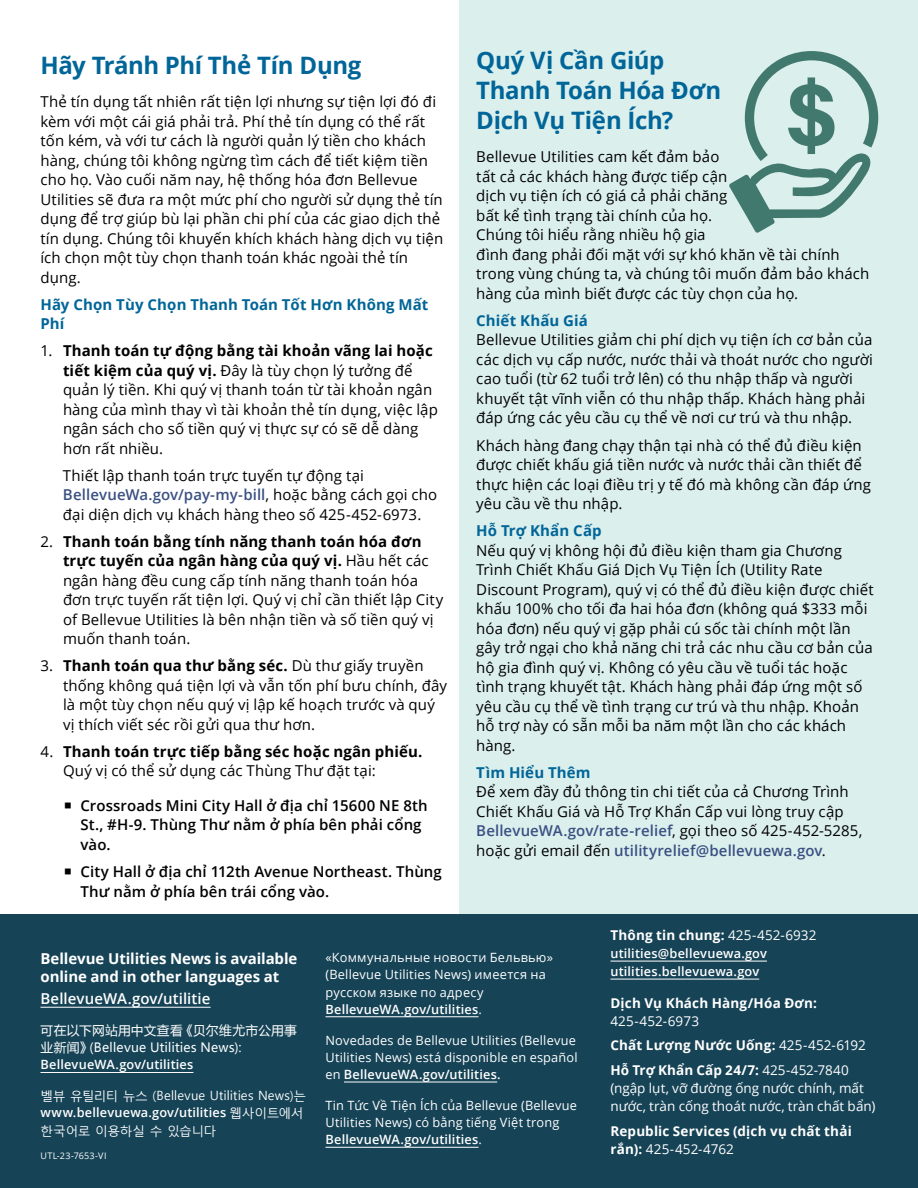
<style>
.page{position:relative;width:918px;height:1188px;background:#fff}
.page>*{position:absolute;margin:0;border:0;box-sizing:border-box;transform-origin:0 0}
.t1{font:700 24px/30px "Open Sans";letter-spacing:-.015em;color:#006598}
.Body_Text{font:15px/19.5px "Open Sans";letter-spacing:.005em;color:#000}
.t2{font:600 15px/19.5px "Open Sans";letter-spacing:.005em;color:#000}
.Body_Text-2{font:700 15px/19.5px "Open Sans";letter-spacing:.005em;color:#006598}
.t3{font:700 15px/19.5px "Open Sans";letter-spacing:.01em;color:#000}
.Body_Text-3{font:700 15px/18px "Open Sans";letter-spacing:-.005em;color:#fff}
.Body_Text-4{font:600 15px "Open Sans";letter-spacing:.005em;color:#fff}
.Body_Text-5{font:700 13.5px/18px "Open Sans";letter-spacing:.01em;color:#fff}
.Body_Text-6{font:13.5px/18px "Open Sans";color:#fff}
.Body_Text-7{font:12.75px/17.2px "Open Sans";letter-spacing:.015em;color:#fff}
.Body_Text-8{font:12.75px/17.2px "Malgun Gothic";letter-spacing:.005em;color:#fff}
.Body_Text-9{font:12.75px/17.2px "Microsoft Ya Hei";letter-spacing:.015em;color:#fff}
.Body_Text-10{font:600 12.75px/18px "Open Sans";letter-spacing:.015em;color:#fff}
.Body_Text-11{font:9px "Open Sans";letter-spacing:.035em;color:#fff}
.s1{font-weight:700}
.s2{font-weight:600;color:#3a5083}
.s3{font-weight:400}
.s4{font-size:16.5px;color:#164356}
.s5{font-family:"Open Sans";font-weight:600}
.s6{font-weight:600}
</style>
<div class="page">
<div style="left:459px;top:0;width:459px;height:1011px;background:#dbefec"></div>
<div style="left:0;top:915px;width:918px;height:273px;background:#164356"></div>
<svg style="left:729px;top:51px;width:149px;height:182px"></svg>
<hr style="left:40px;top:1007px;width:171px;height:1px;background:#fff">
<hr style="left:40px;top:1072px;width:153px;height:1px;background:#fff">
<hr style="left:326px;top:1016px;width:153px;height:1px;background:#fff">
<hr style="left:344px;top:1082px;width:153px;height:1px;background:#fff">
<hr style="left:326px;top:1147px;width:153px;height:1px;background:#fff">
<hr style="left:610px;top:961px;width:157px;height:1px;background:#fff">
<hr style="left:610px;top:979px;width:149px;height:1px;background:#fff">
<h2 class="t1" style="left:40px;top:50px;width:323px">Hãy Tránh Phí Thẻ Tín Dụng</h2>
<p class="Body_Text" style="left:40px;top:91px;width:404px">Thẻ tín dụng tất nhiên rất tiện lợi nhưng sự tiện lợi đó đi kèm với một cái giá phải trả. Phí thẻ tín dụng có thể rất tốn kém, và với tư cách là người quản lý tiền cho khách hàng, chúng tôi không ngừng tìm cách để tiết kiệm tiền cho họ. Vào cuối năm nay, hệ thống hóa đơn Bellevue Utilities sẽ đưa ra một mức phí cho người sử dụng thẻ tín dụng để trợ giúp bù lại phần chi phí của các giao dịch thẻ tín dụng. Chúng tôi khuyến khích khách hàng dịch vụ tiện ích chọn một tùy chọn thanh toán khác ngoài thẻ tín dụng.</p>
<p class="Body_Text-2" style="left:40px;top:294px;width:389px">Hãy Chọn Tùy Chọn Thanh Toán Tốt Hơn Không Mất<br>Phí</p>
<p class="Body_Text" style="left:63px;top:341px;width:376px;text-indent:-22px">1. <span class="s1">Thanh toán tự động bằng tài khoản vãng lai hoặc tiết kiệm của quý vị.</span> Đây là tùy chọn lý tưởng để quản lý tiền. Khi quý vị thanh toán từ tài khoản ngân hàng của mình thay vì tài khoản thẻ tín dụng, việc lập ngân sách cho số tiền quý vị thực sự có sẽ dễ dàng hơn rất nhiều.</p>
<p class="Body_Text" style="left:63px;top:465px;width:376px">Thiết lập thanh toán trực tuyến tự động tại<br><span class="s2">BellevueWa.gov/pay-my-bill</span>, hoặc bằng cách gọi cho đại diện dịch vụ khách hàng theo số 425-452-6973.</p>
<p class="Body_Text" style="left:63px;top:531px;width:382px;text-indent:-22px">2. <span class="s1">Thanh toán bằng tính năng thanh toán hóa đơn trực tuyến của ngân hàng của quý vị.</span> Hầu hết các ngân hàng đều cung cấp tính năng thanh toán hóa đơn trực tuyến rất tiện lợi. Quý vị chỉ cần thiết lập City of Bellevue Utilities là bên nhận tiền và số tiền quý vị muốn thanh toán.</p>
<p class="Body_Text" style="left:63px;top:656px;width:386px;text-indent:-22px">3. <span class="s1">Thanh toán qua thư bằng séc.</span> Dù thư giấy truyền thống không quá tiện lợi và vẫn tốn phí bưu chính, đây là một tùy chọn nếu quý vị lập kế hoạch trước và quý vị thích viết séc rồi gửi qua thư hơn.</p>
<p class="t3" style="left:63px;top:741px;width:361px;text-indent:-22px"><span class="s3">4.</span> Thanh toán trực tiếp bằng séc hoặc ngân phiếu.<br><span class="s3">Quý vị có thể sử dụng các Thùng Thư đặt tại:</span></p>
<p class="t2" style="left:80px;top:795px;width:349px">Crossroads Mini City Hall ở địa chỉ 15600 NE 8th<br>St., #H-9. Thùng Thư nằm ở phía bên phải cổng vào.</p>
<p class="t2" style="left:80px;top:862px;width:363px">City Hall ở địa chỉ 112th Avenue Northeast. Thùng<br>Thư nằm ở phía bên trái cổng vào.</p>
<h2 class="t1" style="left:476px;top:45px;width:247px">Quý Vị Cần Giúp<br>Thanh Toán Hóa Đơn<br>Dịch Vụ Tiện Ích?</h2>
<p class="Body_Text" style="left:476px;top:147px;width:395px">Bellevue Utilities cam kết đảm bảo<br>tất cả các khách hàng được tiếp cận<br>dịch vụ tiện ích có giá cả phải chăng<br>bất kể tình trạng tài chính của họ.<br>Chúng tôi hiểu rằng nhiều hộ gia<br>đình đang phải đối mặt với sự khó khăn về tài chính trong vùng chúng ta, và chúng tôi muốn đảm bảo khách hàng của mình biết được các tùy chọn của họ.</p>
<p class="Body_Text-2" style="left:476px;top:310px;width:113px">Chiết Khấu Giá</p>
<p class="Body_Text" style="left:476px;top:330px;width:398px">Bellevue Utilities giảm chi phí dịch vụ tiện ích cơ bản của các dịch vụ cấp nước, nước thải và thoát nước cho người cao tuổi (từ 62 tuổi trở lên) có thu nhập thấp và người khuyết tật vĩnh viễn có thu nhập thấp. Khách hàng phải đáp ứng các yêu cầu cụ thể về nơi cư trú và thu nhập.</p>
<p class="Body_Text" style="left:476px;top:435px;width:396px">Khách hàng đang chạy thận tại nhà có thể đủ điều kiện được chiết khấu giá tiền nước và nước thải cần thiết để thực hiện các loại điều trị y tế đó mà không cần đáp ứng yêu cầu về thu nhập.</p>
<p class="Body_Text-2" style="left:476px;top:521px;width:127px">Hỗ Trợ Khẩn Cấp</p>
<p class="Body_Text" style="left:476px;top:540px;width:399px">Nếu quý vị không hội đủ điều kiện tham gia Chương Trình Chiết Khấu Giá Dịch Vụ Tiện Ích (Utility Rate Discount Program), quý vị có thể đủ điều kiện được chiết khấu 100% cho tối đa hai hóa đơn (không quá $333 mỗi hóa đơn) nếu quý vị gặp phải cú sốc tài chính một lần gây trở ngại cho khả năng chi trả các nhu cầu cơ bản của hộ gia đình quý vị. Không có yêu cầu về tuổi tác hoặc tình trạng khuyết tật. Khách hàng phải đáp ứng một số yêu cầu cụ thể về tình trạng cư trú và thu nhập. Khoản hỗ trợ này có sẵn mỗi ba năm một lần cho các khách hàng.</p>
<p class="Body_Text-2" style="left:476px;top:762px;width:116px">Tìm Hiểu Thêm</p>
<p class="Body_Text" style="left:476px;top:782px;width:388px">Để xem đầy đủ thông tin chi tiết của cả Chương Trình Chiết Khấu Giá và Hỗ Trợ Khẩn Cấp vui lòng truy cập <span class="s2">BellevueWA.gov/rate-relief</span>, gọi theo số 425-452-5285, hoặc gửi email đến <span class="s2">utilityrelief@bellevuewa.gov</span>.</p>
<p class="Body_Text-3" style="left:40px;top:949px;width:259px">Bellevue Utilities News is available online and in other languages at</p>
<p class="Body_Text-4" style="left:40px;top:989px;width:180px">BellevueWA.gov/utilitie<span class="s4">s</span></p>
<p class="Body_Text-9" style="left:40px;top:1021px;width:258px">可在以下网站用中文查看《贝尔维尤市公用事业新闻》(Bellevue Utilities News):<br><span class="s5">BellevueWA.gov/utilities</span></p>
<p class="Body_Text-8" style="left:40px;top:1087px;width:267px">벨뷰 유틸리티 뉴스 (Bellevue Utilities News)는 <span class="s5">www.bellevuewa.gov/utilities</span> 웹사이트에서 한국어로 이용하실 수 있습니다</p>
<p class="Body_Text-11" style="left:40px;top:1150px;width:68px">UTL-23-7653-VI</p>
<p class="Body_Text-7" style="left:326px;top:948px;width:229px">«Коммунальные новости Бельвью» (Bellevue Utilities News) имеется на русском языке по адресу<br><span class="s6">BellevueWA.gov/utilities</span>.</p>
<p class="Body_Text-7" style="left:326px;top:1031px;width:254px">Novedades de Bellevue Utilities (Bellevue<br>Utilities News) está disponible en español en <span class="s6">BellevueWA.gov/utilities.</span></p>
<p class="Body_Text-7" style="left:326px;top:1096px;width:253px">Tin Tức Về Tiện Ích của Bellevue (Bellevue<br>Utilities News) có bằng tiếng Việt trong<br><span class="s6">BellevueWA.gov/utilities</span>.</p>
<p class="Body_Text-5" style="left:610px;top:926px;width:207px">Thông tin chung: <span class="s3">425-452-6932</span></p>
<p class="Body_Text-10" style="left:610px;top:944px;width:158px">utilities@bellevuewa.gov utilities.bellevuewa.gov</p>
<p class="Body_Text-5" style="left:610px;top:993px;width:208px">Dịch Vụ Khách Hàng/Hóa Đơn:<br><span class="s3">425-452-6973</span></p>
<p class="Body_Text-5" style="left:610px;top:1036px;width:257px">Chất Lượng Nước Uống: <span class="s3">425-452-6192</span></p>
<p class="Body_Text-6" style="left:610px;top:1061px;width:266px"><span class="s1">Hỗ Trợ Khẩn Cấp 24/7:</span> 425-452-7840 (ngập lụt, vỡ đường ống nước chính, mất nước, tràn cống thoát nước, tràn chất bẩn)</p>
<p class="Body_Text-5" style="left:610px;top:1122px;width:243px">Republic Services (dịch vụ chất thải rắn): <span class="s3">425-452-4762</span></p>
</div>
